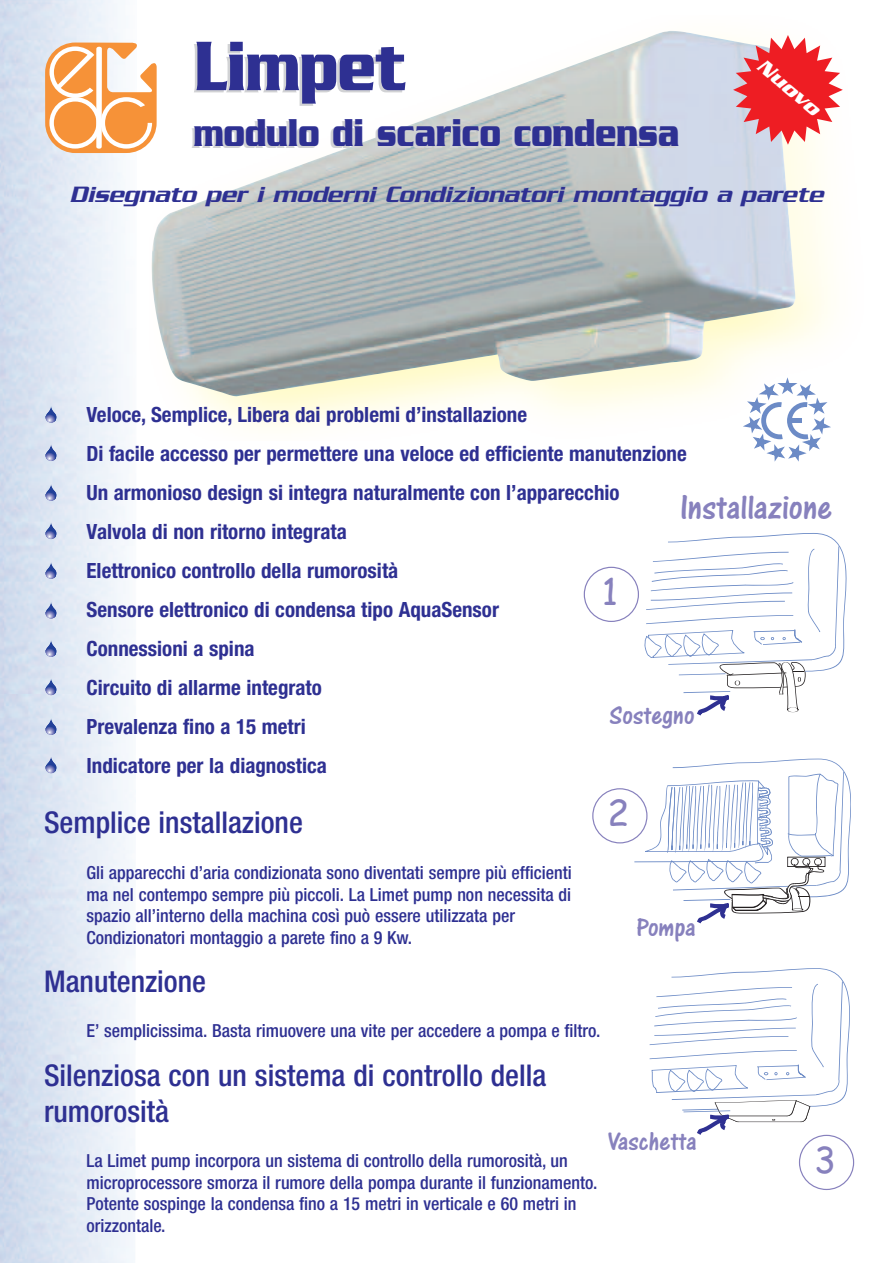
<style>
.page{position:relative;width:893px;height:1263px;background:#fff}
.page>*{position:absolute;margin:0;border:0;box-sizing:border-box;transform-origin:0 0}
.t1{font:700 75.6px "Serpentine";color:#2e3092;scale:.71 1}
.t2{font:700 42px "Serpentine";color:#2e3092;scale:.71 1}
.t3{font:36px "One Stroke Script LT";color:#8781bd}
.t4{font:36px "Comic Sans MS";color:#8781bd}
.t5{font:500 condensed 30px/36px "Helvetica Neue";color:#2e3092}
.t6{font:27px "One Stroke Script LT";color:#8781bd}
.t7{font:italic 500 24px "Serpentine";color:#2e3092}
.t8{font:700 condensed 21px/39px "Helvetica Neue";color:#2e3092}
.t9{font:italic 700 21px "Serpentine";color:#fff}
.t10{font:500 condensed 18px/21.6px "Helvetica Neue";color:#2e3092}
</style>
<div class="page">
<img style="left:152px;top:31px;width:644px;height:365px">
<svg style="left:745px;top:377px;width:83px;height:85px"></svg>
<svg style="left:733px;top:35px;width:110px;height:110px"></svg>
<svg style="left:45px;top:43px;width:112px;height:110px"></svg>
<svg style="left:584px;top:533px;width:263px;height:182px"></svg>
<svg style="left:592px;top:759px;width:259px;height:164px"></svg>
<svg style="left:650px;top:968px;width:204px;height:222px"></svg>
<svg style="left:45px;top:406px;width:12px;height:17px"></svg>
<svg style="left:45px;top:444px;width:12px;height:17px"></svg>
<svg style="left:45px;top:484px;width:12px;height:17px"></svg>
<svg style="left:45px;top:522px;width:12px;height:17px"></svg>
<svg style="left:45px;top:562px;width:12px;height:17px"></svg>
<svg style="left:45px;top:602px;width:12px;height:17px"></svg>
<svg style="left:45px;top:640px;width:12px;height:17px"></svg>
<svg style="left:45px;top:678px;width:12px;height:17px"></svg>
<svg style="left:45px;top:718px;width:12px;height:17px"></svg>
<svg style="left:45px;top:756px;width:12px;height:17px"></svg>
<h1 class="t1" style="left:194px;top:42px;width:300px">Limpet</h1>
<h2 class="t2" style="left:194px;top:119px;width:685px">modulo di scarico condensa</h2>
<p class="t9" style="left:765px;top:58px;width:76px;rotate:40deg">Nuovo</p>
<h3 class="t7" style="left:70px;top:186px;width:755px">Disegnato per i moderni Condizionatori montaggio a parete</h3>
<p class="t8" style="left:87px;top:397px;width:602px">Veloce, Semplice, Libera dai problemi d’installazione<br>Di facile accesso per permettere una veloce ed efficiente manutenzione Un armonioso design si integra naturalmente con l’apparecchio<br>Valvola di non ritorno integrata<br>Elettronico controllo della rumorosità<br>Sensore elettronico di condensa tipo AquaSensor<br>Connessioni a spina<br>Circuito di allarme integrato<br>Prevalenza fino a 15 metri<br>Indicatore per la diagnostica</p>
<h3 class="t3" style="left:680px;top:486px;width:154px">Installazione</h3>
<h3 class="t4" style="left:602px;top:571px;width:18px">1</h3>
<h3 class="t6" style="left:610px;top:699px;width:87px">Sostegno</h3>
<h3 class="t5" style="left:44px;top:807px;width:260px">Semplice installazione</h3>
<p class="t10" style="left:87px;top:863px;width:487px">Gli apparecchi d’aria condizionata sono diventati sempre più efficienti ma nel contempo sempre più piccoli. La Limet pump non necessita di spazio all’interno della machina così può essere utilizzata per Condizionatori montaggio a parete fino a 9 Kw.</p>
<h3 class="t5" style="left:44px;top:966px;width:164px">Manutenzione</h3>
<p class="t10" style="left:87px;top:1022px;width:516px">E’ semplicissima. Basta rimuovere una vite per accedere a pompa e filtro.</p>
<h3 class="t5" style="left:44px;top:1059px;width:504px">Silenziosa con un sistema di controllo della rumorosità</h3>
<p class="t10" style="left:87px;top:1151px;width:512px">La Limet pump incorpora un sistema di controllo della rumorosità, un microprocessore smorza il rumore della pompa durante il funzionamento.<br>Potente sospinge la condensa fino a 15 metri in verticale e 60 metri in orizzontale.</p>
<h3 class="t4" style="left:608px;top:793px;width:23px">2</h3>
<h3 class="t6" style="left:636px;top:911px;width:61px">Pompa</h3>
<h3 class="t6" style="left:607px;top:1124px;width:91px">Vaschetta</h3>
<h3 class="t4" style="left:814px;top:1139px;width:23px">3</h3>
</div>
